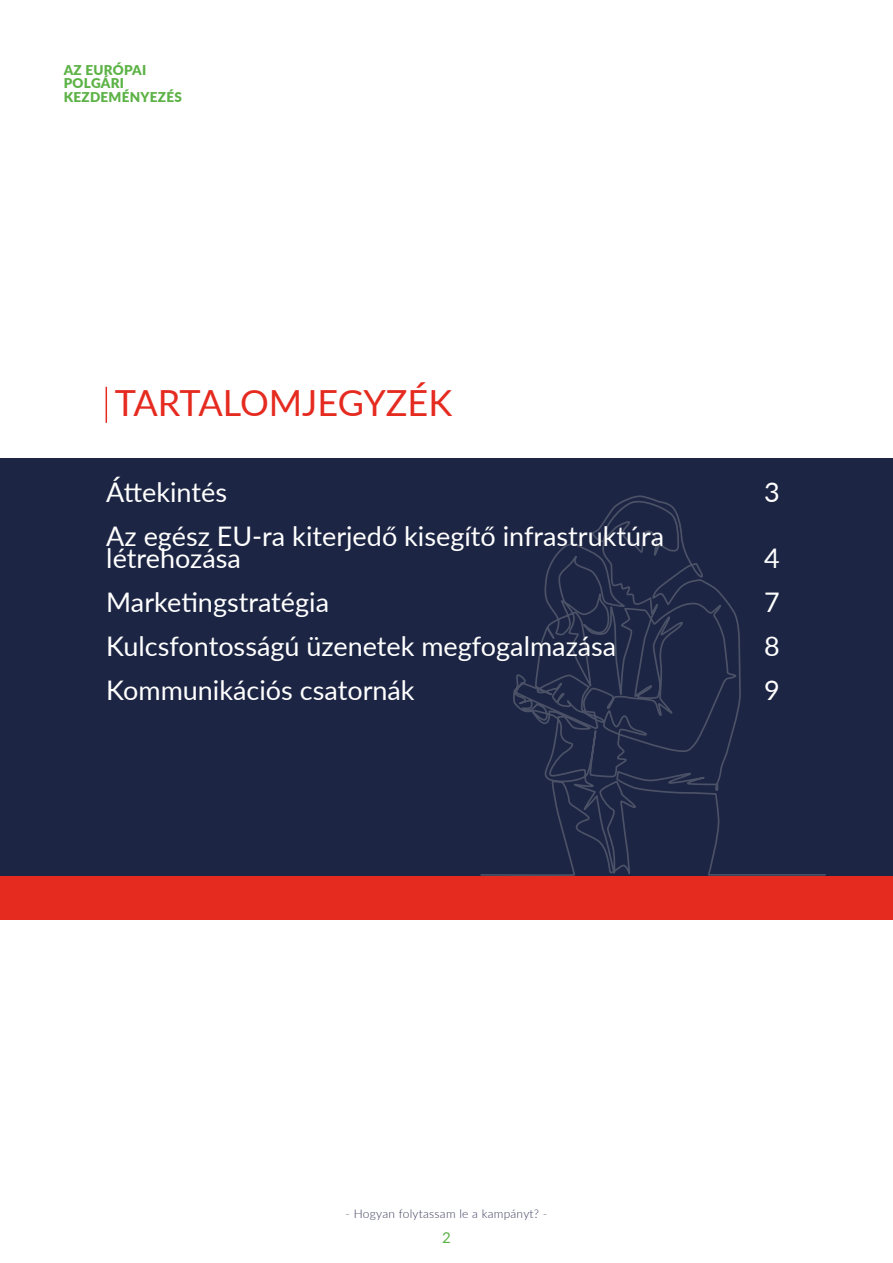
<style>
.page{position:relative;width:893px;height:1263px;background:#fff}
.page>*{position:absolute;margin:0;border:0;box-sizing:border-box;transform-origin:0 0}
.t1{font:36px "Lato";color:#e52a20}
.t2{font:27px/22.5px "Lato";color:#fff}
.t3{font:15px "Lato";color:#5cb246}
.t4{font:900 13.5px/13.5px "Lato";letter-spacing:.02em;color:#5cb246}
.t5{font:300 12px "Lato";letter-spacing:.02em;color:#3c3e5c}
</style>
<div class="page">
<div style="left:0;top:459px;width:893px;height:417px;background:#1c2543"></div>
<svg style="left:480px;top:495px;width:346px;height:381px"></svg>
<div style="left:0;top:876px;width:893px;height:43px;background:#e52a20"></div>
<hr style="left:106px;top:387px;width:1px;height:36px;background:#e52a20">
<p class="t4" style="left:64px;top:62px;width:120px">AZ EURÓPAI<br>POLGÁRI<br>KEZDEMÉNYEZÉS</p>
<h1 class="t1" style="left:115px;top:377px;width:339px">TARTALOMJEGYZÉK</h1>
<p class="t2" style="left:106px;top:480px;width:122px">Áttekintés</p>
<p class="t2" style="left:764px;top:480px;width:17px">3</p>
<p class="t2" style="left:106px;top:524px;width:559px">Az egész EU-ra kiterjedő kisegítő infrastruktúra létrehozása</p>
<p class="t2" style="left:764px;top:546px;width:17px">4</p>
<p class="t2" style="left:106px;top:590px;width:224px">Marketingstratégia</p>
<p class="t2" style="left:764px;top:590px;width:17px">7</p>
<p class="t2" style="left:106px;top:634px;width:512px">Kulcsfontosságú üzenetek megfogalmazása</p>
<p class="t2" style="left:764px;top:634px;width:17px">8</p>
<p class="t2" style="left:106px;top:677px;width:310px">Kommunikációs csatornák</p>
<p class="t2" style="left:764px;top:677px;width:17px">9</p>
<p class="t5" style="left:346px;top:1206px;width:203px">- Hogyan folytassam le a kampányt? -</p>
<p class="t3" style="left:442px;top:1227px;width:10px">2</p>
</div>
